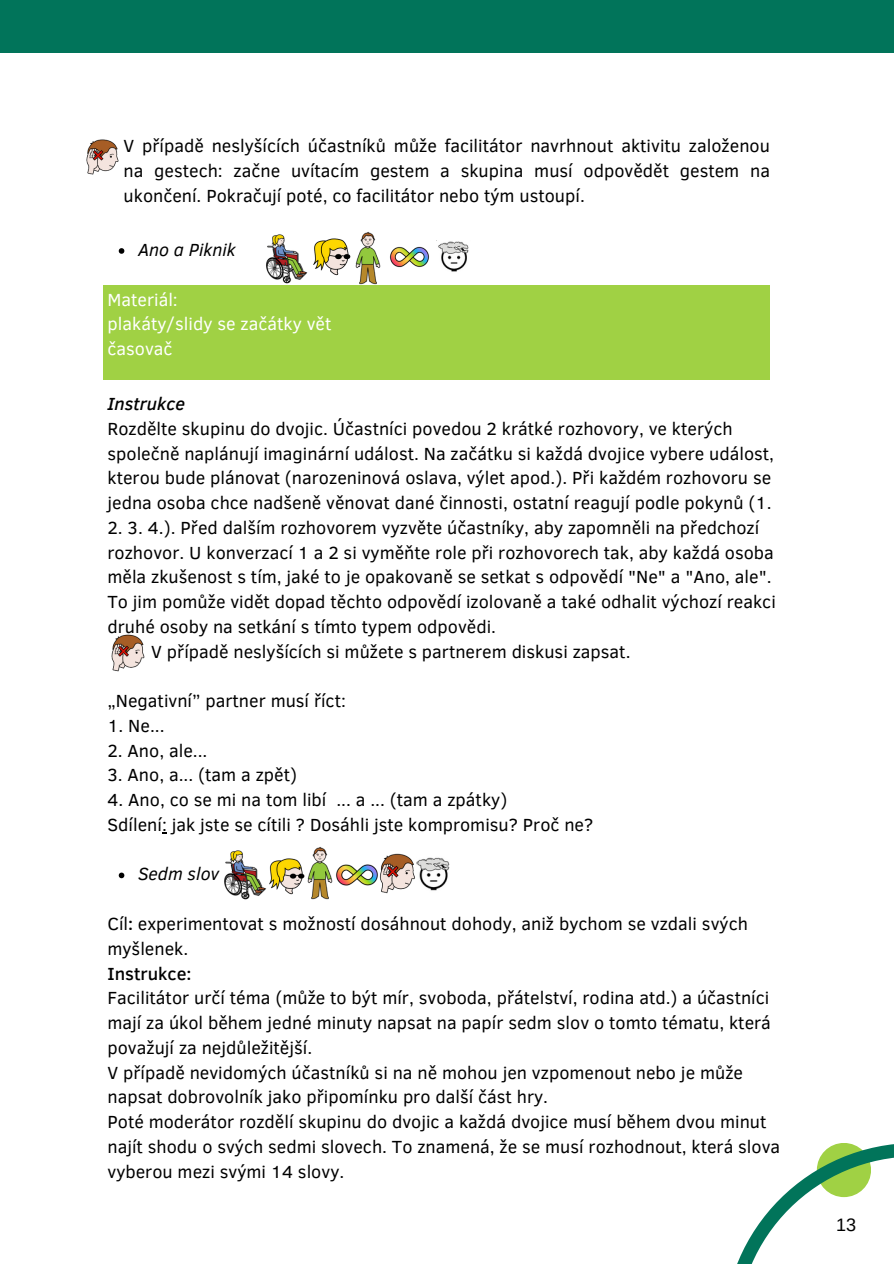
<style>
.page{position:relative;width:894px;height:1264px;background:#fff}
.page>*{position:absolute;margin:0;border:0;box-sizing:border-box;transform-origin:0 0}
.t1{font:18px/24.8px "Clear Sans";color:#000}
.t2{font:18px/24.8px "Clear Sans";color:#fff}
.t3{font:italic 18px "Clear Sans";color:#000}
.t4{font:18px "Arimo";color:#000}
.s1{font-weight:500;font-style:italic}
.s2{font-weight:500}
</style>
<div class="page">
<div style="left:0;top:0;width:893px;height:52px;background:#01745a"></div>
<svg style="left:737px;top:1143px;width:156px;height:120px"></svg>
<svg style="left:119px;top:872px;width:5px;height:6px"></svg>
<img style="left:111px;top:634px;width:34px;height:38px">
<img style="left:313px;top:238px;width:27px;height:38px">
<img style="left:266px;top:234px;width:42px;height:50px">
<img style="left:340px;top:232px;width:41px;height:53px">
<img style="left:390px;top:246px;width:39px;height:22px">
<div style="left:103px;top:285px;width:666px;height:95px;background:#a0d144"></div>
<svg style="left:119px;top:248px;width:5px;height:6px"></svg>
<img style="left:86px;top:139px;width:33px;height:36px">
<img style="left:270px;top:858px;width:22px;height:37px">
<img style="left:224px;top:850px;width:46px;height:50px">
<img style="left:292px;top:847px;width:41px;height:53px">
<img style="left:336px;top:864px;width:38px;height:22px">
<img style="left:374px;top:853px;width:41px;height:41px">
<img style="left:438px;top:241px;width:31px;height:31px">
<img style="left:416px;top:857px;width:33px;height:34px">
<p class="t1" style="left:123px;top:133px;width:647px;text-align:justify">V případě neslyšících účastníků může facilitátor navrhnout aktivitu založenou na gestech: začne uvítacím gestem a skupina musí odpovědět gestem na ukončení. Pokračují poté, co facilitátor nebo tým ustoupí.</p>
<h1 class="t3" style="left:138px;top:237px;width:99px">Ano a Piknik</h1>
<h1 class="t2" style="left:107px;top:286px;width:225px">Materiál:<br>plakáty/slidy se začátky vět časovač</h1>
<p class="t1" style="left:107px;top:390px;width:668px"><span class="s1">Instrukce<br></span>Rozdělte skupinu do dvojic. Účastníci povedou 2 krátké rozhovory, ve kterých společně naplánují imaginární událost. Na začátku si každá dvojice vybere událost, kterou bude plánovat (narozeninová oslava, výlet apod.). Při každém rozhovoru se jedna osoba chce nadšeně věnovat dané činnosti, ostatní reagují podle pokynů (1.</p>
<p class="t1" style="left:107px;top:514px;width:653px">2. 3. 4.). Před dalším rozhovorem vyzvěte účastníky, aby zapomněli na předchozí</p>
<p class="t1" style="left:107px;top:539px;width:667px">rozhovor. U konverzací 1 a 2 si vyměňte role při rozhovorech tak, aby každá osoba</p>
<p class="t1" style="left:107px;top:563px;width:665px">měla zkušenost s tím, jaké to je opakovaně se setkat s odpovědí "Ne" a "Ano, ale".</p>
<p class="t1" style="left:107px;top:588px;width:669px">To jim pomůže vidět dopad těchto odpovědí izolovaně a také odhalit výchozí reakci</p>
<p class="t1" style="left:107px;top:613px;width:390px">druhé osoby na setkání s tímto typem odpovědi.</p>
<p class="t1" style="left:151px;top:638px;width:480px">V případě neslyšících si můžete s partnerem diskusi zapsat.</p>
<h1 class="t1" style="left:107px;top:687px;width:240px">„Negativní” partner musí říct:</h1>
<h1 class="t1" style="left:107px;top:712px;width:59px">1. Ne...</h1>
<h1 class="t1" style="left:107px;top:737px;width:101px">2. Ano, ale...</h1>
<h1 class="t1" style="left:107px;top:761px;width:191px">3. Ano, a... (tam a zpět)</h1>
<h1 class="t1" style="left:107px;top:786px;width:487px">4. Ano, co se mi na tom libí ... a ... (tam a zpátky)<br>Sdílení: jak jste se cítili ? Dosáhli jste kompromisu? Proč ne?</h1>
<p class="t3" style="left:138px;top:861px;width:83px">Sedm slov</p>
<p class="t1" style="left:107px;top:910px;width:674px">Cíl<span class="s2">:</span> experimentovat s možností dosáhnout dohody, aniž bychom se vzdali svých myšlenek.<br><span class="s2">Instrukce:<br></span>Facilitátor určí téma (může to být mír, svoboda, přátelství, rodina atd.) a účastníci mají za úkol během jedné minuty napsat na papír sedm slov o tomto tématu, která považují za nejdůležitější.<br>V případě nevidomých účastníků si na ně mohou jen vzpomenout nebo je může napsat dobrovolník jako připomínku pro další část hry.<br>Poté moderátor rozdělí skupinu do dvojic a každá dvojice musí během dvou minut najít shodu o svých sedmi slovech. To znamená, že se musí rozhodnout, která slova vyberou mezi svými 14 slovy.</p>
<p class="t4" style="left:835px;top:1214px;width:22px">13</p>
</div>
